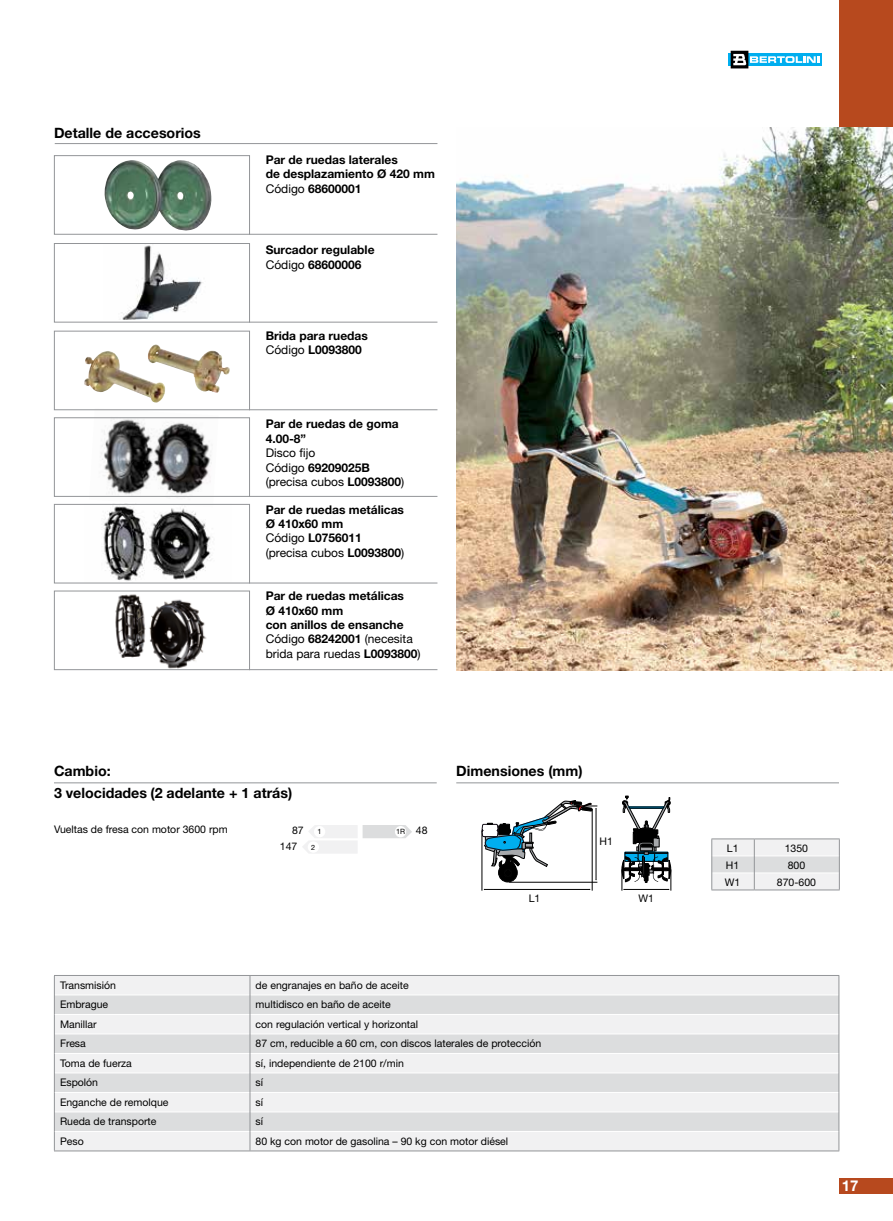
<style>
.page{position:relative;width:893px;height:1221px;background:#fff}
.page>*{position:absolute;margin:0;border:0;box-sizing:border-box;transform-origin:0 0}
.t1{font:700 15px "Helvetica Neue LT Std";color:#fff}
.t2{font:700 14.25px/22.5px "Helvetica Neue LT Std";color:#000}
.t3{font:700 12px/14.4px "Helvetica Neue LT Std";color:#000}
.t4{font:12px/14.4px "Helvetica Neue LT Std";color:#000}
.t5{font:10.5px/15.5px "Helvetica Neue LT Std";color:#000}
.t6{font:7.35px "Helvetica Neue LT Std";color:#000}
.s1{font-weight:400}
.s2{font-weight:700}
</style>
<div class="page">
<div style="left:839px;top:1178px;width:54px;height:15px;background:#b7491e"></div>
<svg style="left:728px;top:53px;width:94px;height:13px"></svg>
<svg style="left:733px;top:53px;width:13px;height:13px"></svg>
<div style="left:731px;top:51px;width:17px;height:17px;border:1px solid #000"></div>
<svg style="left:733px;top:54px;width:86px;height:11px"></svg>
<div style="left:839px;top:0;width:54px;height:128px;background:#b7491e"></div>
<hr style="left:456px;top:782px;width:383px;height:1px;background:#939598">
<hr style="left:54px;top:782px;width:383px;height:1px;background:#939598">
<hr style="left:482px;top:830px;width:1px;height:60px;background:#000">
<hr style="left:592px;top:808px;width:1px;height:82px;background:#000">
<hr style="left:484px;top:889px;width:106px;height:1px;background:#000">
<svg style="left:622px;top:795px;width:50px;height:95px"></svg>
<svg style="left:482px;top:800px;width:115px;height:82px"></svg>
<hr style="left:55px;top:143px;width:382px;height:1px;background:#939598">
<div style="left:55px;top:976px;width:783px;height:174px;background:#f1f1f2"></div>
<svg style="left:55px;top:995px;width:783px;height:135px;fill:#dcddde"></svg>
<hr style="left:55px;top:994px;width:195px;height:1px;background:#fff">
<hr style="left:250px;top:994px;width:588px;height:1px;background:#fff">
<hr style="left:55px;top:1014px;width:195px;height:1px;background:#fff">
<hr style="left:250px;top:1014px;width:588px;height:1px;background:#fff">
<hr style="left:55px;top:1033px;width:195px;height:1px;background:#fff">
<hr style="left:250px;top:1033px;width:588px;height:1px;background:#fff">
<hr style="left:55px;top:1053px;width:195px;height:1px;background:#fff">
<hr style="left:250px;top:1053px;width:588px;height:1px;background:#fff">
<hr style="left:55px;top:1072px;width:195px;height:1px;background:#fff">
<hr style="left:250px;top:1072px;width:588px;height:1px;background:#fff">
<hr style="left:55px;top:1091px;width:195px;height:1px;background:#fff">
<hr style="left:250px;top:1091px;width:588px;height:1px;background:#fff">
<hr style="left:55px;top:1111px;width:195px;height:1px;background:#fff">
<hr style="left:250px;top:1111px;width:588px;height:1px;background:#fff">
<hr style="left:55px;top:1130px;width:195px;height:1px;background:#fff">
<hr style="left:250px;top:1130px;width:588px;height:1px;background:#fff">
<svg style="left:250px;top:976px;width:1px;height:174px"></svg>
<hr style="left:54px;top:1150px;width:196px;height:1px;background:#939598">
<hr style="left:250px;top:1150px;width:589px;height:1px;background:#939598">
<hr style="left:54px;top:975px;width:196px;height:1px;background:#939598">
<hr style="left:250px;top:975px;width:589px;height:1px;background:#939598">
<svg style="left:838px;top:976px;width:1px;height:174px"></svg>
<svg style="left:54px;top:976px;width:1px;height:174px"></svg>
<hr style="left:711px;top:889px;width:43px;height:1px;background:#939598">
<hr style="left:754px;top:889px;width:86px;height:1px;background:#939598">
<svg style="left:711px;top:838px;width:129px;height:51px"></svg>
<svg style="left:303px;top:825px;width:109px;height:28px"></svg>
<div style="left:395px;top:826px;width:11px;height:11px;background:#fff;border-radius:50%"></div>
<div style="left:314px;top:826px;width:11px;height:11px;background:#fff;border-radius:50%"></div>
<div style="left:308px;top:841px;width:11px;height:11px;background:#fff;border-radius:50%"></div>
<img style="left:121px;top:245px;width:82px;height:74px">
<img style="left:104px;top:160px;width:108px;height:71px">
<img style="left:84px;top:344px;width:146px;height:59px">
<img style="left:103px;top:507px;width:109px;height:74px">
<img style="left:456px;top:128px;width:437px;height:542px">
<img style="left:89px;top:410px;width:130px;height:97px">
<img style="left:115px;top:594px;width:92px;height:74px">
<hr style="left:249px;top:234px;width:188px;height:1px;background:#939598">
<div style="left:54px;top:155px;width:196px;height:80px;border:1px solid #939598"></div>
<hr style="left:249px;top:669px;width:188px;height:1px;background:#939598">
<div style="left:54px;top:590px;width:196px;height:80px;border:1px solid #939598"></div>
<hr style="left:249px;top:582px;width:188px;height:1px;background:#939598">
<hr style="left:249px;top:322px;width:188px;height:1px;background:#939598">
<div style="left:54px;top:504px;width:196px;height:79px;border:1px solid #939598"></div>
<div style="left:54px;top:243px;width:196px;height:79px;border:1px solid #939598"></div>
<hr style="left:249px;top:496px;width:188px;height:1px;background:#939598">
<div style="left:54px;top:417px;width:196px;height:79px;border:1px solid #939598"></div>
<div style="left:54px;top:331px;width:196px;height:79px;border:1px solid #939598"></div>
<hr style="left:249px;top:409px;width:188px;height:1px;background:#939598">
<h2 class="t2" style="left:54px;top:121px;width:148px">Detalle de accesorios</h2>
<p class="t3" style="left:266px;top:152px;width:171px">Par de ruedas laterales<br>de desplazamiento Ø 420 mm<br><span class="s1">Código</span> 68600001</p>
<p class="t3" style="left:266px;top:242px;width:110px">Surcador regulable<br><span class="s1">Código</span> 68600006</p>
<p class="t3" style="left:266px;top:328px;width:104px">Brida para ruedas<br><span class="s1">Código</span> L0093800</p>
<p class="t3" style="left:266px;top:416px;width:135px">Par de ruedas de goma<br>4.00-8”</p>
<p class="t4" style="left:266px;top:445px;width:140px">Disco fijo<br>Código <span class="s2">69209025B </span>(precisa cubos <span class="s2">L0093800</span>)</p>
<p class="t3" style="left:266px;top:502px;width:140px">Par de ruedas metálicas<br>Ø 410x60 mm<br><span class="s1">Código</span> L0756011 <span class="s1">(precisa cubos</span> L0093800<span class="s1">)</span></p>
<p class="t3" style="left:266px;top:588px;width:156px">Par de ruedas metálicas<br>Ø 410x60 mm<br>con anillos de ensanche<br><span class="s1">Código</span> 68242001 <span class="s1">(necesita brida para ruedas</span> L0093800<span class="s1">)</span></p>
<h2 class="t2" style="left:54px;top:759px;width:240px">Cambio:<br>3 velocidades (2 adelante + 1 atrás)</h2>
<h2 class="t2" style="left:456px;top:759px;width:128px">Dimensiones (mm)</h2>
<p class="t5" style="left:54px;top:820px;width:175px">Vueltas de fresa con motor 3600 rpm</p>
<p class="t5" style="left:280px;top:822px;width:25px;text-indent:12px">87<br>147</p>
<p class="t5" style="left:416px;top:822px;width:13px">48</p>
<p class="t6" style="left:317px;top:827px;width:6px">1</p>
<p class="t6" style="left:396px;top:827px;width:11px">1R</p>
<p class="t5" style="left:600px;top:833px;width:15px">H1</p>
<p class="t6" style="left:311px;top:842px;width:6px">2</p>
<p class="t5" style="left:727px;top:839px;width:13px">L1</p>
<p class="t5" style="left:785px;top:839px;width:25px">1350</p>
<p class="t5" style="left:726px;top:856px;width:15px">H1</p>
<p class="t5" style="left:788px;top:856px;width:19px">800</p>
<p class="t5" style="left:725px;top:873px;width:17px">W1</p>
<p class="t5" style="left:777px;top:873px;width:41px">870-600</p>
<p class="t5" style="left:529px;top:890px;width:13px">L1</p>
<p class="t5" style="left:638px;top:890px;width:17px">W1</p>
<p class="t5" style="left:60px;top:976px;width:58px">Transmisión</p>
<p class="t5" style="left:256px;top:976px;width:155px">de engranajes en baño de aceite</p>
<p class="t5" style="left:60px;top:996px;width:50px">Embrague</p>
<p class="t5" style="left:256px;top:996px;width:137px">multidisco en baño de aceite</p>
<p class="t5" style="left:60px;top:1015px;width:38px">Manillar</p>
<p class="t5" style="left:256px;top:1015px;width:164px">con regulación vertical y horizontal</p>
<p class="t5" style="left:60px;top:1035px;width:27px">Fresa</p>
<p class="t5" style="left:256px;top:1035px;width:287px">87 cm, reducible a 60 cm, con discos laterales de protección</p>
<p class="t5" style="left:60px;top:1054px;width:73px">Toma de fuerza</p>
<p class="t5" style="left:256px;top:1054px;width:150px">sí, independiente de 2100 r/min</p>
<p class="t5" style="left:60px;top:1074px;width:40px">Espolón</p>
<p class="t5" style="left:256px;top:1074px;width:9px">sí</p>
<p class="t5" style="left:60px;top:1093px;width:110px">Enganche de remolque</p>
<p class="t5" style="left:256px;top:1093px;width:9px">sí</p>
<p class="t5" style="left:60px;top:1113px;width:98px">Rueda de transporte</p>
<p class="t5" style="left:256px;top:1113px;width:9px">sí</p>
<p class="t5" style="left:60px;top:1132px;width:25px">Peso</p>
<p class="t5" style="left:256px;top:1132px;width:254px">80 kg con motor de gasolina – 90 kg con motor diésel</p>
<h1 class="t1" style="left:842px;top:1176px;width:18px">17</h1>
</div>
